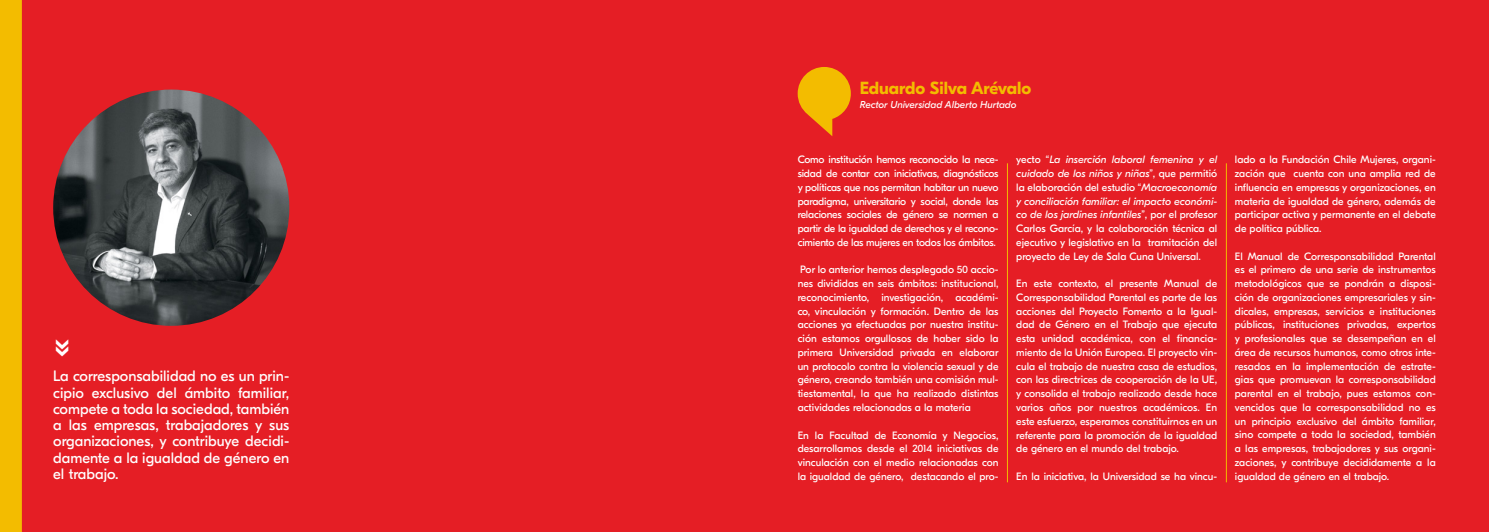
<style>
.page{position:relative;width:1489px;height:532px;background:#fff}
.page>*{position:absolute;margin:0;border:0;box-sizing:border-box;transform-origin:0 0}
.t1{font:38.88px "GT Eesti Pro Display";color:#fff}
.t2{font:700 17.5px "GT Eesti Pro Display";color:#f3bc00}
.t3{font:15px/16.2px "GT Eesti Pro Display";color:#fff;text-align:justify}
.t4{font:10.62px/13.8px "GT Eesti Pro Display";color:#fff;text-align:justify}
.t5{font:italic 10px "GT Eesti Pro Display";color:#fff}
.s1{font-style:italic}
</style>
<div class="page">
<div style="left:0;top:0;width:1488px;height:531px;background:#e51e25"></div>
<div style="left:0;top:0;width:22px;height:531px;background:#f3bc00"></div>
<hr style="left:1007px;top:163px;width:1px;height:319px;background:#f3bc00">
<hr style="left:1225px;top:163px;width:1px;height:319px;background:#f3bc00">
<svg style="left:797px;top:67px;width:53px;height:69px"></svg>
<img style="left:53px;top:89px;width:236px;height:237px;border-radius:118px">
<h1 class="t1" style="left:88px;top:338px;width:20px;rotate:90deg">»</h1>
<h3 class="t3" style="left:53px;top:368px;width:238px">La corresponsabilidad no es un prin&shy;cipio exclusivo del ámbito familiar, compete a toda la sociedad, también a las empresas, trabajadores y sus organizaciones, y contribuye decidi&shy;damente a la igualdad de género en el trabajo.</h3>
<h2 class="t2" style="left:859px;top:79px;width:173px">Eduardo Silva Arévalo</h2>
<p class="t5" style="left:859px;top:99px;width:158px">Rector Universidad Alberto Hurtado</p>
<p class="t4" style="left:797px;top:153px;width:202px">Como institución hemos reconocido la nece&shy;sidad de contar con iniciativas, diagnósticos y políticas que nos permitan habitar un nuevo paradigma, universitario y social, donde las relaciones sociales de género se normen a partir de la igualdad de derechos y el recono&shy;cimiento de las mujeres en todos los ámbitos.</p>
<p class="t4" style="left:797px;top:263px;width:202px">Por lo anterior hemos desplegado 50 accio&shy;nes divididas en seis ámbitos: institucional, reconocimiento, investigación, académi&shy;co, vinculación y formación. Dentro de las acciones ya efectuadas por nuestra institu&shy;ción estamos orgullosos de haber sido la primera Universidad privada en elaborar un protocolo contra la violencia sexual y de género, creando también una comisión mul&shy;tiestamental, la que ha realizado distintas actividades relacionadas a la materia</p>
<p class="t4" style="left:797px;top:428px;width:202px">En la Facultad de Economía y Negocios, desarrollamos desde el 2014 iniciativas de vinculación con el medio relacionadas con la igualdad de género, destacando el pro-</p>
<p class="t4" style="left:1016px;top:153px;width:202px">yecto “<span class="s1">La inserción laboral femenina y el cuidado de los niños y niñas</span>”, que permitió la elaboración del estudio “<span class="s1">Macroeconomía y conciliación familiar: el impacto económi&shy;co de los jardines infantiles</span>”, por el profesor Carlos García, y la colaboración técnica al ejecutivo y legislativo en la tramitación del proyecto de Ley de Sala Cuna Universal.</p>
<p class="t4" style="left:1016px;top:277px;width:202px">En este contexto, el presente Manual de Corresponsabilidad Parental es parte de las acciones del Proyecto Fomento a la Igual&shy;dad de Género en el Trabajo que ejecuta esta unidad académica, con el financia&shy;miento de la Unión Europea. El proyecto vin&shy;cula el trabajo de nuestra casa de estudios, con las directrices de cooperación de la UE, y consolida el trabajo realizado desde hace varios años por nuestros académicos. En este esfuerzo, esperamos constituirnos en un referente para la promoción de la igualdad de género en el mundo del trabajo.</p>
<p class="t4" style="left:1016px;top:469px;width:202px">En la iniciativa, la Universidad se ha vincu-</p>
<p class="t4" style="left:1234px;top:153px;width:202px">lado a la Fundación Chile Mujeres, organi&shy;zación que cuenta con una amplia red de influencia en empresas y organizaciones, en materia de igualdad de género, además de participar activa y permanente en el debate de política pública.</p>
<p class="t4" style="left:1234px;top:249px;width:202px">El Manual de Corresponsabilidad Parental es el primero de una serie de instrumentos metodológicos que se pondrán a disposi&shy;ción de organizaciones empresariales y sin&shy;dicales, empresas, servicios e instituciones públicas, instituciones privadas, expertos y profesionales que se desempeñan en el área de recursos humanos, como otros inte&shy;resados en la implementación de estrate&shy;gias que promuevan la corresponsabilidad parental en el trabajo, pues estamos con&shy;vencidos que la corresponsabilidad no es un principio exclusivo del ámbito familiar, sino compete a toda la sociedad, también a las empresas, trabajadores y sus organi&shy;zaciones, y contribuye decididamente a la igualdad de género en el trabajo.</p>
</div>
